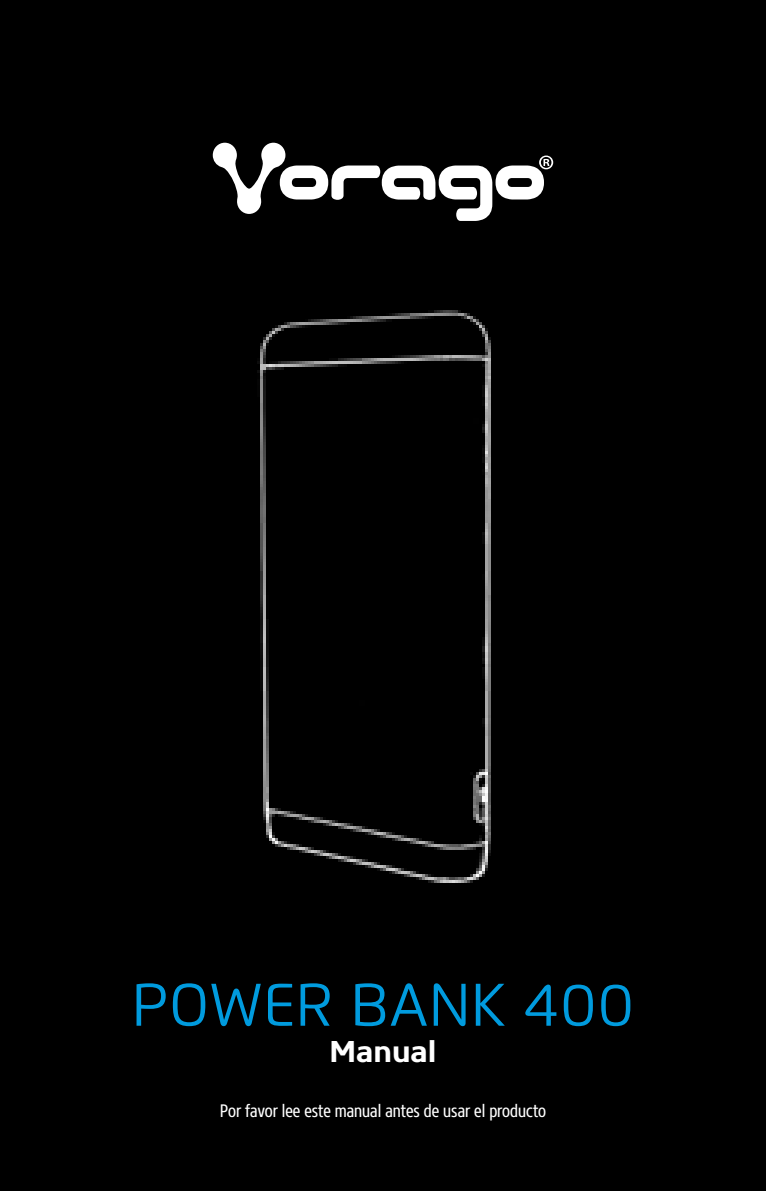
<style>
.page{position:relative;width:766px;height:1191px;background:#fff}
.page>*{position:absolute;margin:0;border:0;box-sizing:border-box;transform-origin:0 0}
.t1{font:60px "Flexo";color:#009bde}
.t2{font:700 30px "Core Sans N65";color:#fff}
.t3{font:18px "Core Sans N47 Cn";color:#fff}
</style>
<div class="page">
<div style="left:0;top:0;width:765px;height:1191px;background:#000"></div>
<svg style="left:213px;top:143px;width:340px;height:78px"></svg>
<img style="left:257px;top:310px;width:234px;height:573px">
<h1 class="t1" style="left:131px;top:968px;width:504px">POWER BANK 400</h1>
<h2 class="t2" style="left:329px;top:1031px;width:108px">Manual</h2>
<p class="t3" style="left:220px;top:1099px;width:328px">Por favor lee este manual antes de usar el producto</p>
</div>
